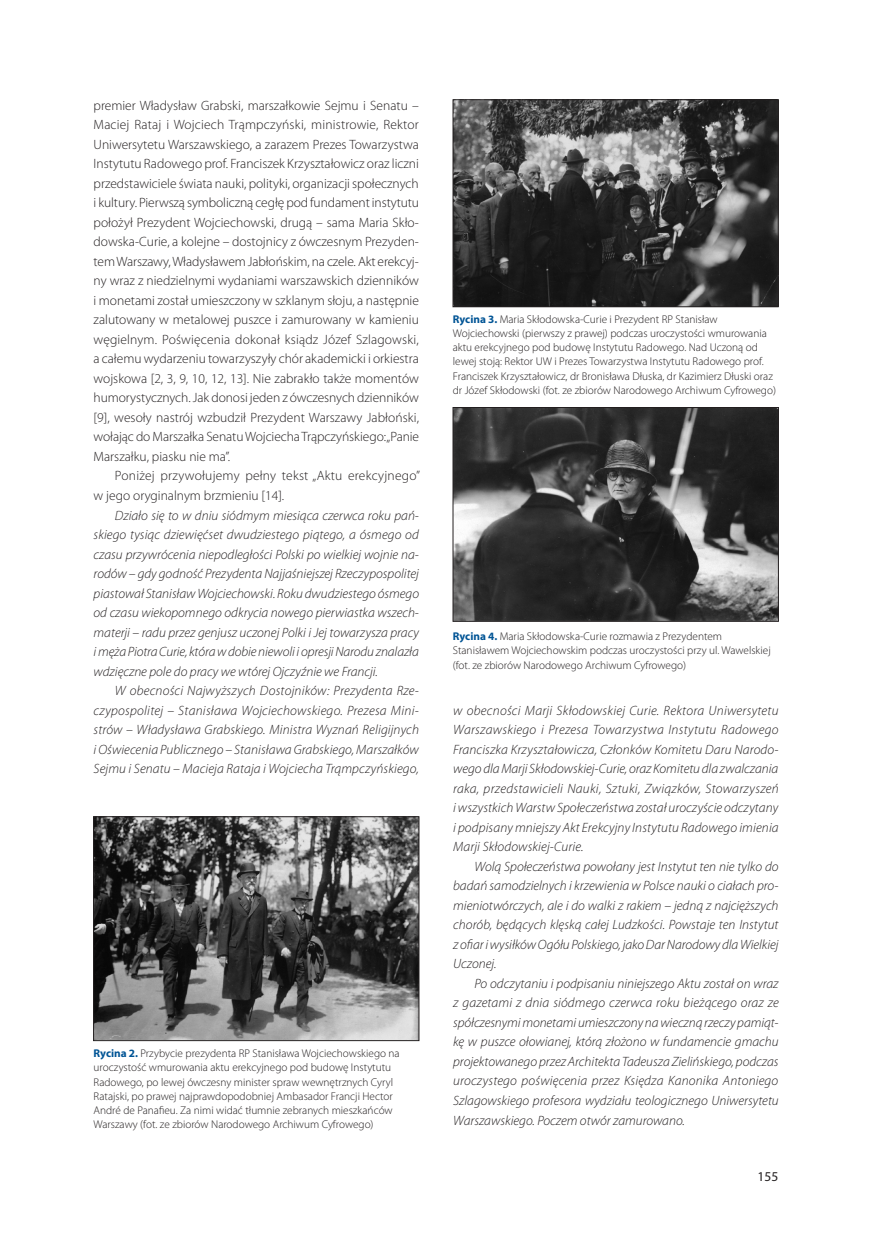
<style>
.page{position:relative;width:872px;height:1234px;background:#fff}
.page>*{position:absolute;margin:0;border:0;box-sizing:border-box;transform-origin:0 0}
._08_-_Tekst{font:italic 300 13.5px/19.5px "Myriad Pro";color:#231f20;text-align:justify}
._08_-_Tekst-2{font:300 13.5px/19.5px "Myriad Pro";color:#231f20;text-align:justify}
.t1{font:13.5px "Myriad Pro";color:#231f20}
._21_-_Rycina_-_podpi{font:300 11.25px/14.2px "Myriad Pro";color:#231f20}
.s1{font-weight:700;color:#005495}
</style>
<div class="page">
<img style="left:95px;top:818px;width:322px;height:220px">
<div style="left:93px;top:816px;width:326px;height:224px;border:1px solid #231f20"></div>
<img style="left:455px;top:101px;width:321px;height:204px">
<div style="left:453px;top:99px;width:325px;height:208px;border:1px solid #231f20"></div>
<img style="left:455px;top:409px;width:321px;height:210px">
<div style="left:453px;top:407px;width:325px;height:214px;border:1px solid #231f20"></div>
<p class="_08_-_Tekst-2" style="left:94px;top:95px;width:327px">premier Władysław Grabski, marszałkowie Sejmu i Senatu – Maciej Rataj i Wojciech Trąmpczyński, ministrowie, Rektor Uniwersytetu Warszawskiego, a zarazem Prezes Towarzystwa Instytutu Radowego prof. Franciszek Krzyształowicz oraz liczni przedstawiciele świata nauki, polityki, organizacji społecznych i kultury. Pierwszą symboliczną cegłę pod fundament instytutu położył Prezydent Wojciechowski, drugą – sama Maria Skło&shy;dowska-Curie, a kolejne – dostojnicy z ówczesnym Prezyden&shy;tem Warszawy, Władysławem Jabłońskim, na czele. Akt erekcyj&shy;ny wraz z niedzielnymi wydaniami warszawskich dzienników i monetami został umieszczony w szklanym słoju, a następnie zalutowany w metalowej puszce i zamurowany w kamieniu węgielnym. Poświęcenia dokonał ksiądz Józef Szlagowski, a całemu wydarzeniu towarzyszyły chór akademicki i orkiestra wojskowa [2, 3, 9, 10, 12, 13]. Nie zabrakło także momentów humorystycznych. Jak donosi jeden z ówczesnych dzienników [9], wesoły nastrój wzbudził Prezydent Warszawy Jabłoński, wołając do Marszałka Senatu Wojciecha Trąpczyńskiego: „Panie Marszałku, piasku nie ma”.</p>
<p class="_08_-_Tekst-2" style="left:94px;top:466px;width:328px;text-indent:21px">Poniżej przywołujemy pełny tekst „Aktu erekcyjnego” w jego oryginalnym brzmieniu [14].</p>
<p class="_08_-_Tekst" style="left:94px;top:505px;width:327px;text-indent:21px">Działo się to w dniu siódmym miesiąca czerwca roku pań&shy;skiego tysiąc dziewięćset dwudziestego piątego, a ósmego od czasu przywrócenia niepodległości Polski po wielkiej wojnie na&shy;rodów – gdy godność Prezydenta Najjaśniejszej Rzeczypospolitej piastował Stanisław Wojciechowski. Roku dwudziestego ósmego od czasu wiekopomnego odkrycia nowego pierwiastka wszech&shy;materji – radu przez genjusz uczonej Polki i Jej towarzysza pracy i męża Piotra Curie, która w dobie niewoli i opresji Narodu znalazła wdzięczne pole do pracy we wtórej Ojczyźnie we Francji.</p>
<p class="_08_-_Tekst" style="left:94px;top:680px;width:327px;text-indent:21px">W obecności Najwyższych Dostojników: Prezydenta Rze&shy;czypospolitej – Stanisława Wojciechowskiego. Prezesa Mini&shy;strów – Władysława Grabskiego. Ministra Wyznań Religijnych i Oświecenia Publicznego – Stanisława Grabskiego, Marszałków Sejmu i Senatu – Macieja Rataja i Wojciecha Trąmpczyńskiego,</p>
<p class="_21_-_Rycina_-_podpi" style="left:94px;top:1045px;width:308px"><span class="s1">Rycina 2.</span> Przybycie prezydenta RP Stanisława Wojciechowskiego na uroczystość wmurowania aktu erekcyjnego pod budowę Instytutu Radowego, po lewej ówczesny minister spraw wewnętrznych Cyryl Ratajski, po prawej najprawdopodobniej Ambasador Francji Hector André de Panafieu. Za nimi widać tłumnie zebranych mieszkańców Warszawy (fot. ze zbiorów Narodowego Archiwum Cyfrowego)</p>
<p class="_21_-_Rycina_-_podpi" style="left:453px;top:311px;width:325px"><span class="s1">Rycina 3.</span> Maria Skłodowska-Curie i Prezydent RP Stanisław Wojciechowski (pierwszy z prawej) podczas uroczystości wmurowania aktu erekcyjnego pod budowę Instytutu Radowego. Nad Uczoną od lewej stoją: Rektor UW i Prezes Towarzystwa Instytutu Radowego prof.<br>Franciszek Krzyształowicz, dr Bronisława Dłuska, dr Kazimierz Dłuski oraz dr Józef Skłodowski (fot. ze zbiorów Narodowego Archiwum Cyfrowego)</p>
<p class="_21_-_Rycina_-_podpi" style="left:453px;top:629px;width:319px"><span class="s1">Rycina 4.</span> Maria Skłodowska-Curie rozmawia z Prezydentem<br>Stanisławem Wojciechowskim podczas uroczystości przy ul. Wawelskiej (fot. ze zbiorów Narodowego Archiwum Cyfrowego)</p>
<p class="_08_-_Tekst" style="left:453px;top:700px;width:327px">w obecności Marji Skłodowskiej Curie. Rektora Uniwersytetu Warszawskiego i Prezesa Towarzystwa Instytutu Radowego Franciszka Krzyształowicza, Członków Komitetu Daru Narodo&shy;wego dla Marji Skłodowskiej-Curie, oraz Komitetu dla zwalczania raka, przedstawicieli Nauki, Sztuki, Związków, Stowarzyszeń i wszystkich Warstw Społeczeństwa został uroczyście odczytany i podpisany mniejszy Akt Erekcyjny Instytutu Radowego imienia Marji Skłodowskiej-Curie.</p>
<p class="_08_-_Tekst" style="left:453px;top:856px;width:327px;text-indent:21px">Wolą Społeczeństwa powołany jest Instytut ten nie tylko do badań samodzielnych i krzewienia w Polsce nauki o ciałach pro&shy;mieniotwórczych, ale i do walki z rakiem – jedną z najcięższych chorób, będących klęską całej Ludzkości. Powstaje ten Instytut z ofiar i wysiłków Ogółu Polskiego, jako Dar Narodowy dla Wielkiej Uczonej.</p>
<p class="_08_-_Tekst" style="left:453px;top:973px;width:327px;text-indent:21px">Po odczytaniu i podpisaniu niniejszego Aktu został on wraz z gazetami z dnia siódmego czerwca roku bieżącego oraz ze spółczesnymi monetami umieszczony na wieczną rzeczy pamiąt&shy;kę w puszce ołowianej, którą złożono w fundamencie gmachu projektowanego przez Architekta Tadeusza Zielińskiego, podczas uroczystego poświęcenia przez Księdza Kanonika Antoniego Szlagowskiego profesora wydziału teologicznego Uniwersytetu Warszawskiego. Poczem otwór zamurowano.</p>
<p class="t1" style="left:757px;top:1168px;width:22px">155</p>
</div>
